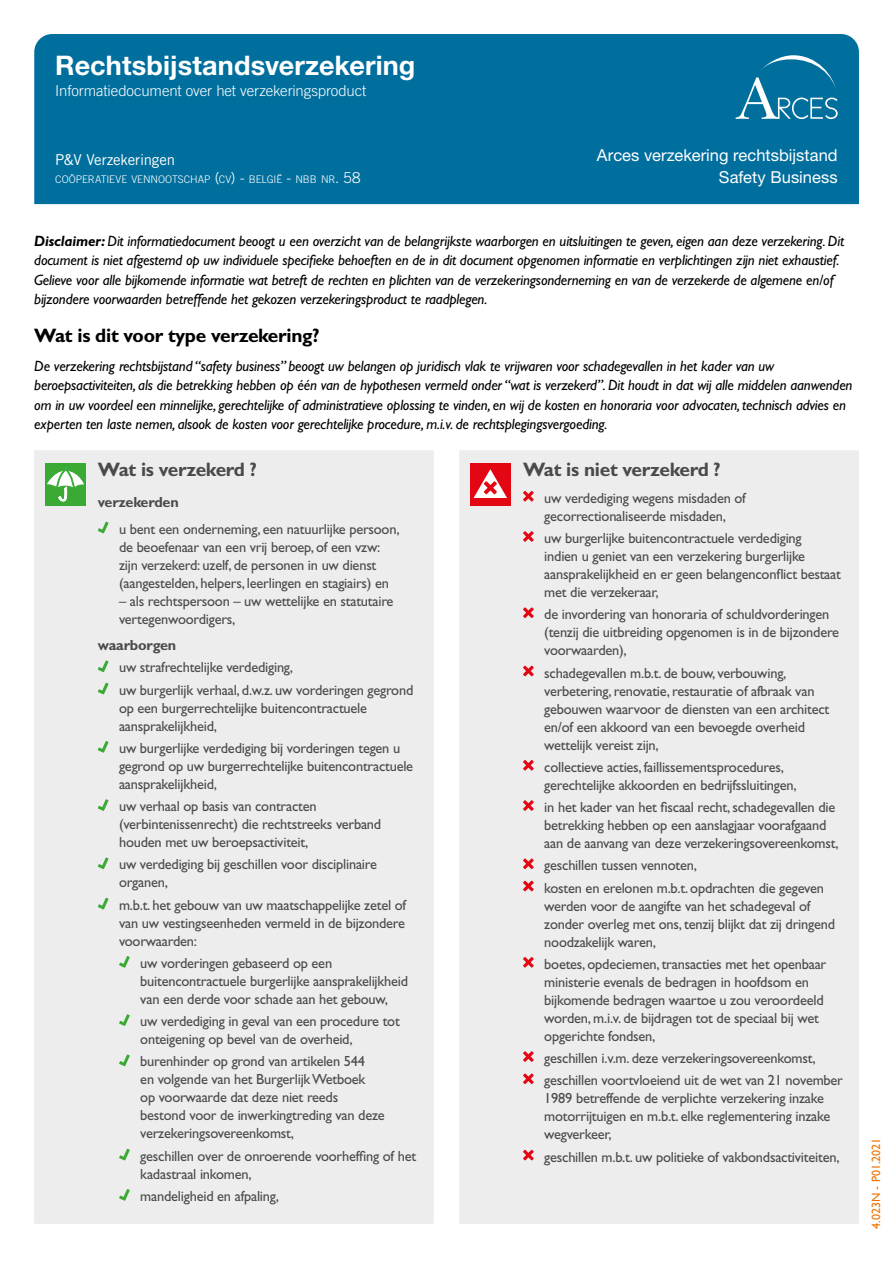
<style>
.page{position:relative;width:893px;height:1263px;background:#fff}
.page>*{position:absolute;margin:0;border:0;box-sizing:border-box;transform-origin:0 0}
.t1{font:700 27px "Helvetica Neue LT Std";letter-spacing:.005em;color:#fff}
.t2{font:700 19.5px "Gill Sans Std";letter-spacing:-.015em;color:#4a4a49}
.t3{font:700 19.5px "Gill Sans Std";letter-spacing:-.015em;color:#000}
.t4{font:16.5px/21.6px "Helvetica Neue LT Std";color:#fff;text-align:right}
.t5{font:italic 15px/19.5px "Gill Sans Std";letter-spacing:-.01em;color:#000}
.t6{font:300 15px "Trade Gothic LT Std";letter-spacing:-.01em;color:#fff}
.t7{font:15px "Trade Gothic LT Std";letter-spacing:-.01em;color:#fff}
.t8{font:14.7px/18px "Gill Sans Std";letter-spacing:-.015em;color:#4a4a49}
.t9{font:700 14.7px "Gill Sans Std";letter-spacing:-.015em;color:#4a4a49}
.t10{font:12px "Gill Sans";color:#ee7402}
.t11{font:300 10.5px "Trade Gothic LT Std";letter-spacing:-.005em;color:#fff}
.s1{font-size:15px}
.s2{font-weight:700}
</style>
<div class="page">
<div style="left:34px;top:34px;width:825px;height:170px;background:#006f9e"></div>
<svg style="left:736px;top:55px;width:102px;height:64px;background:#2383ab"></svg>
<div style="left:34px;top:450px;width:825px;height:774px;background:#ededed"></div>
<div style="left:45px;top:463px;width:41px;height:43px;background:#3aaa35"></div>
<svg style="left:47px;top:466px;width:37px;height:35px"></svg>
<svg style="left:98px;top:522px;width:11px;height:11px"></svg>
<svg style="left:98px;top:660px;width:11px;height:12px"></svg>
<svg style="left:98px;top:683px;width:11px;height:11px"></svg>
<svg style="left:98px;top:741px;width:11px;height:12px"></svg>
<svg style="left:98px;top:799px;width:11px;height:12px"></svg>
<svg style="left:98px;top:857px;width:11px;height:12px"></svg>
<svg style="left:98px;top:898px;width:11px;height:11px"></svg>
<svg style="left:119px;top:956px;width:11px;height:12px"></svg>
<svg style="left:119px;top:1014px;width:11px;height:12px"></svg>
<svg style="left:119px;top:1054px;width:11px;height:12px"></svg>
<svg style="left:119px;top:1149px;width:11px;height:11px"></svg>
<svg style="left:119px;top:1189px;width:11px;height:12px"></svg>
<div style="left:470px;top:463px;width:41px;height:43px;background:#e30613"></div>
<svg style="left:474px;top:469px;width:33px;height:29px"></svg>
<svg style="left:523px;top:491px;width:11px;height:10px"></svg>
<svg style="left:523px;top:531px;width:11px;height:11px"></svg>
<svg style="left:523px;top:607px;width:11px;height:11px"></svg>
<svg style="left:523px;top:666px;width:11px;height:10px"></svg>
<svg style="left:523px;top:760px;width:11px;height:10px"></svg>
<svg style="left:523px;top:800px;width:11px;height:11px"></svg>
<svg style="left:523px;top:858px;width:11px;height:11px"></svg>
<svg style="left:523px;top:881px;width:11px;height:10px"></svg>
<svg style="left:523px;top:957px;width:11px;height:10px"></svg>
<svg style="left:523px;top:1051px;width:11px;height:11px"></svg>
<svg style="left:523px;top:1073px;width:11px;height:11px"></svg>
<svg style="left:523px;top:1150px;width:11px;height:10px"></svg>
<h1 class="t1" style="left:55px;top:48px;width:362px">Rechtsbijstandsverzekering</h1>
<p class="t6" style="left:55px;top:81px;width:313px">Informatiedocument over het verzekeringsproduct</p>
<p class="t7" style="left:55px;top:150px;width:121px">P&amp;V Verzekeringen</p>
<p class="t11" style="left:55px;top:173px;width:307px">COÖPERATIEVE VENNOOTSCHAP <span class="s1">(</span>CV<span class="s1">) -</span> BELGIË <span class="s1">-</span> NBB NR<span class="s1">. 58</span></p>
<p class="t4" style="left:597px;top:144px;width:242px">Arces verzekering rechtsbijstand<br>Safety Business</p>
<p class="t5" style="left:34px;top:231px;width:811px"><span class="s2">Disclaimer:</span> Dit informatiedocument beoogt u een overzicht van de belangrijkste waarborgen en uitsluitingen te geven, eigen aan deze verzekering. Dit document is niet afgestemd op uw individuele specifieke behoeften en de in dit document opgenomen informatie en verplichtingen zijn niet exhaustief.<br>Gelieve voor alle bijkomende informatie wat betreft de rechten en plichten van de verzekeringsonderneming en van de verzekerde de algemene en/of bijzondere voorwaarden betreffende het gekozen verzekeringsproduct te raadplegen.</p>
<h2 class="t3" style="left:34px;top:324px;width:287px">Wat is dit voor type verzekering?</h2>
<p class="t5" style="left:34px;top:356px;width:820px">De verzekering rechtsbijstand “safety business” beoogt uw belangen op juridisch vlak te vrijwaren voor schadegevallen in het kader van uw beroepsactiviteiten, als die betrekking hebben op één van de hypothesen vermeld onder “wat is verzekerd”. Dit houdt in dat wij alle middelen aanwenden om in uw voordeel een minnelijke, gerechtelijke of administratieve oplossing te vinden, en wij de kosten en honoraria voor advocaten, technisch advies en experten ten laste nemen, alsook de kosten voor gerechtelijke procedure, m.i.v. de rechtsplegingsvergoeding.</p>
<h2 class="t2" style="left:98px;top:458px;width:161px">Wat is verzekerd ?</h2>
<p class="t9" style="left:98px;top:493px;width:82px">verzekerden</p>
<p class="t8" style="left:119px;top:520px;width:282px">u bent een onderneming, een natuurlijke persoon, de beoefenaar van een vrij beroep, of een vzw: zijn verzekerd: uzelf, de personen in uw dienst (aangestelden, helpers, leerlingen en stagiairs) en</p>
<p class="t8" style="left:119px;top:592px;width:276px">– als rechtspersoon – uw wettelijke en statutaire vertegenwoordigers,</p>
<p class="t9" style="left:98px;top:636px;width:80px">waarborgen</p>
<p class="t8" style="left:119px;top:656px;width:296px;line-height:22.2px">uw strafrechtelijke verdediging,<br>uw burgerlijk verhaal, d.w.z. uw vorderingen gegrond</p>
<p class="t8" style="left:119px;top:699px;width:250px">op een burgerrechtelijke buitencontractuele aansprakelijkheid,</p>
<p class="t8" style="left:119px;top:739px;width:296px">uw burgerlijke verdediging bij vorderingen tegen u gegrond op uw burgerrechtelijke buitencontractuele aansprakelijkheid,</p>
<p class="t8" style="left:119px;top:797px;width:264px">uw verhaal op basis van contracten (verbintenissenrecht) die rechtstreeks verband houden met uw beroepsactiviteit,</p>
<p class="t8" style="left:119px;top:855px;width:259px">uw verdediging bij geschillen voor disciplinaire organen,</p>
<p class="t8" style="left:119px;top:896px;width:289px;text-align:justify">m.b.t. het gebouw van uw maatschappelijke zetel of van uw vestingseenheden vermeld in de bijzondere voorwaarden:</p>
<p class="t8" style="left:140px;top:954px;width:269px">uw vorderingen gebaseerd op een buitencontractuele burgerlijke aansprakelijkheid van een derde voor schade aan het gebouw,</p>
<p class="t8" style="left:140px;top:1012px;width:261px">uw verdediging in geval van een procedure tot onteigening op bevel van de overheid,</p>
<p class="t8" style="left:140px;top:1052px;width:246px">burenhinder op grond van artikelen 544<br>en volgende van het Burgerlijk Wetboek<br>op voorwaarde dat deze niet reeds bestond voor de inwerkingtreding van deze verzekeringsovereenkomst,</p>
<p class="t8" style="left:140px;top:1147px;width:277px">geschillen over de onroerende voorheffing of het kadastraal inkomen,</p>
<p class="t8" style="left:140px;top:1187px;width:140px">mandeligheid en afpaling,</p>
<h2 class="t2" style="left:523px;top:458px;width:199px">Wat is niet verzekerd ?</h2>
<p class="t8" style="left:544px;top:489px;width:203px">uw verdediging wegens misdaden of gecorrectionaliseerde misdaden,</p>
<p class="t8" style="left:544px;top:529px;width:298px">uw burgerlijke buitencontractuele verdediging<br>indien u geniet van een verzekering burgerlijke aansprakelijkheid en er geen belangenconflict bestaat met die verzekeraar,</p>
<p class="t8" style="left:544px;top:605px;width:296px">de invordering van honoraria of schuldvorderingen (tenzij die uitbreiding opgenomen is in de bijzondere voorwaarden),</p>
<p class="t8" style="left:544px;top:664px;width:287px">schadegevallen m.b.t. de bouw, verbouwing, verbetering, renovatie, restauratie of afbraak van gebouwen waarvoor de diensten van een architect en/of een akkoord van een bevoegde overheid wettelijk vereist zijn,</p>
<p class="t8" style="left:544px;top:758px;width:254px">collectieve acties, faillissementsprocedures, gerechtelijke akkoorden en bedrijfssluitingen,</p>
<p class="t8" style="left:544px;top:798px;width:296px">in het kader van het fiscaal recht, schadegevallen die betrekking hebben op een aanslagjaar voorafgaand aan de aanvang van deze verzekeringsovereenkomst,</p>
<p class="t8" style="left:544px;top:854px;width:281px;line-height:22.2px">geschillen tussen vennoten,<br>kosten en erelonen m.b.t. opdrachten die gegeven</p>
<p class="t8" style="left:544px;top:897px;width:292px">werden voor de aangifte van het schadegeval of zonder overleg met ons, tenzij blijkt dat zij dringend noodzakelijk waren,</p>
<p class="t8" style="left:544px;top:955px;width:284px">boetes, opdeciemen, transacties met het openbaar ministerie evenals de bedragen in hoofdsom en bijkomende bedragen waartoe u zou veroordeeld worden, m.i.v. de bijdragen tot de speciaal bij wet opgerichte fondsen,</p>
<p class="t8" style="left:544px;top:1047px;width:300px;line-height:22.2px">geschillen i.v.m. deze verzekeringsovereenkomst, geschillen voortvloeiend uit de wet van 21 november</p>
<p class="t8" style="left:544px;top:1089px;width:288px">1989 betreffende de verplichte verzekering inzake motorrijtuigen en m.b.t. elke reglementering inzake wegverkeer,</p>
<p class="t8" style="left:544px;top:1148px;width:297px">geschillen m.b.t. uw politieke of vakbondsactiviteiten,</p>
<p class="t10" style="left:869px;top:1229px;width:93px;rotate:-90deg">4.023N - P01.2021</p>
</div>
